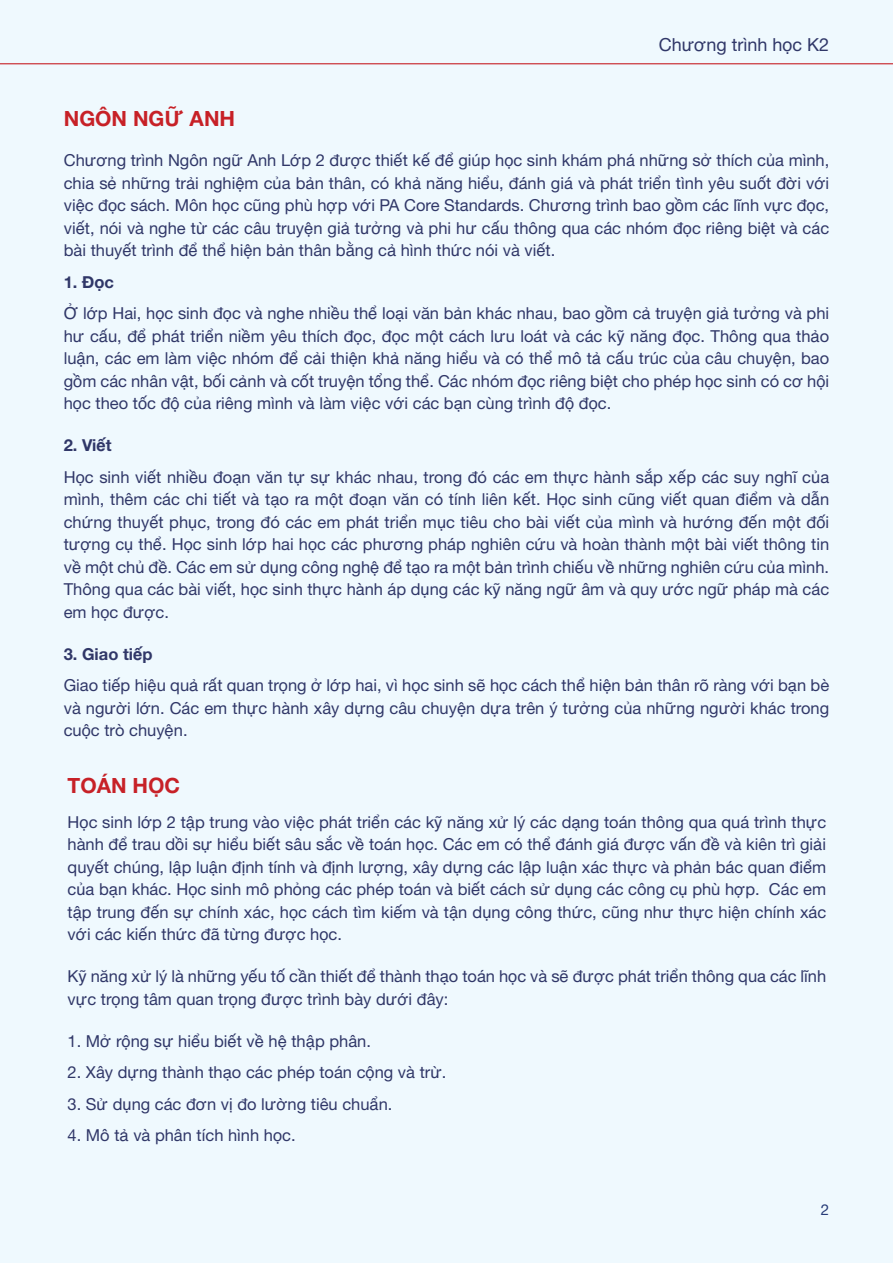
<style>
.page{position:relative;width:893px;height:1263px;background:#eff9fe}
.page>*{position:absolute;margin:0;border:0;box-sizing:border-box;transform-origin:0 0}
.t1{font:700 21px "Helvetica Neue";color:#c72127}
.t2{font:18px "Helvetica Neue";color:#303768}
.t3{font:16.5px/22.5px "Helvetica Neue";color:#303768;text-align:justify}
.t4{font:700 16.5px "Helvetica Neue";color:#303768}
.t5{font:15px "Helvetica Neue";color:#273c78}
</style>
<div class="page">
<hr style="left:0;top:63px;width:893px;height:1px;background:#c72127">
<p class="t1" style="left:64px;top:102px;width:173px">NGÔN NGỮ ANH</p>
<p class="t2" style="left:659px;top:31px;width:172px">Chương trình học K2</p>
<p class="t3" style="left:64px;top:150px;width:767px">Chương trình Ngôn ngữ Anh Lớp 2 được thiết kế để giúp học sinh khám phá những sở thích của mình, chia sẻ những trải nghiệm của bản thân, có khả năng hiểu, đánh giá và phát triển tình yêu suốt đời với việc đọc sách. Môn học cũng phù hợp với PA Core Standards. Chương trình bao gồm các lĩnh vực đọc, viết, nói và nghe từ các câu truyện giả tưởng và phi hư cấu thông qua các nhóm đọc riêng biệt và các bài thuyết trình để thể hiện bản thân bằng cả hình thức nói và viết.</p>
<p class="t4" style="left:64px;top:269px;width:52px">1. Đọc</p>
<p class="t3" style="left:64px;top:303px;width:767px">Ở lớp Hai, học sinh đọc và nghe nhiều thể loại văn bản khác nhau, bao gồm cả truyện giả tưởng và phi hư cấu, để phát triển niềm yêu thích đọc, đọc một cách lưu loát và các kỹ năng đọc. Thông qua thảo luận, các em làm việc nhóm để cải thiện khả năng hiểu và có thể mô tả cấu trúc của câu chuyện, bao gồm các nhân vật, bối cảnh và cốt truyện tổng thể. Các nhóm đọc riêng biệt cho phép học sinh có cơ hội học theo tốc độ của riêng mình và làm việc với các bạn cùng trình độ đọc.</p>
<p class="t4" style="left:64px;top:432px;width:49px">2. Viết</p>
<p class="t3" style="left:64px;top:467px;width:767px">Học sinh viết nhiều đoạn văn tự sự khác nhau, trong đó các em thực hành sắp xếp các suy nghĩ của mình, thêm các chi tiết và tạo ra một đoạn văn có tính liên kết. Học sinh cũng viết quan điểm và dẫn chứng thuyết phục, trong đó các em phát triển mục tiêu cho bài viết của mình và hướng đến một đối tượng cụ thể. Học sinh lớp hai học các phương pháp nghiên cứu và hoàn thành một bài viết thông tin về một chủ đề. Các em sử dụng công nghệ để tạo ra một bản trình chiếu về những nghiên cứu của mình.<br>Thông qua các bài viết, học sinh thực hành áp dụng các kỹ năng ngữ âm và quy ước ngữ pháp mà các em học được.</p>
<p class="t4" style="left:64px;top:641px;width:90px">3. Giao tiếp</p>
<p class="t3" style="left:64px;top:675px;width:767px">Giao tiếp hiệu quả rất quan trọng ở lớp hai, vì học sinh sẽ học cách thể hiện bản thân rõ ràng với bạn bè và người lớn. Các em thực hành xây dựng câu chuyện dựa trên ý tưởng của những người khác trong cuộc trò chuyện.</p>
<p class="t1" style="left:68px;top:769px;width:114px">TOÁN HỌC</p>
<p class="t3" style="left:68px;top:811px;width:760px">Học sinh lớp 2 tập trung vào việc phát triển các kỹ năng xử lý các dạng toán thông qua quá trình thực hành để trau dồi sự hiểu biết sâu sắc về toán học. Các em có thể đánh giá được vấn đề và kiên trì giải quyết chúng, lập luận định tính và định lượng, xây dựng các lập luận xác thực và phản bác quan điểm của bạn khác. Học sinh mô phỏng các phép toán và biết cách sử dụng các công cụ phù hợp. Các em tập trung đến sự chính xác, học cách tìm kiếm và tận dụng công thức, cũng như thực hiện chính xác với các kiến thức đã từng được học.</p>
<p class="t3" style="left:68px;top:966px;width:760px">Kỹ năng xử lý là những yếu tố cần thiết để thành thạo toán học và sẽ được phát triển thông qua các lĩnh vực trọng tâm quan trọng được trình bày dưới đây:</p>
<p class="t3" style="left:68px;top:1030px;width:305px">1. Mở rộng sự hiểu biết về hệ thập phân.</p>
<p class="t3" style="left:68px;top:1062px;width:380px">2. Xây dựng thành thạo các phép toán cộng và trừ.</p>
<p class="t3" style="left:68px;top:1093px;width:326px">3. Sử dụng các đơn vị đo lường tiêu chuẩn.</p>
<p class="t3" style="left:68px;top:1125px;width:230px">4. Mô tả và phân tích hình học.</p>
<p class="t5" style="left:821px;top:1199px;width:10px">2</p>
</div>
